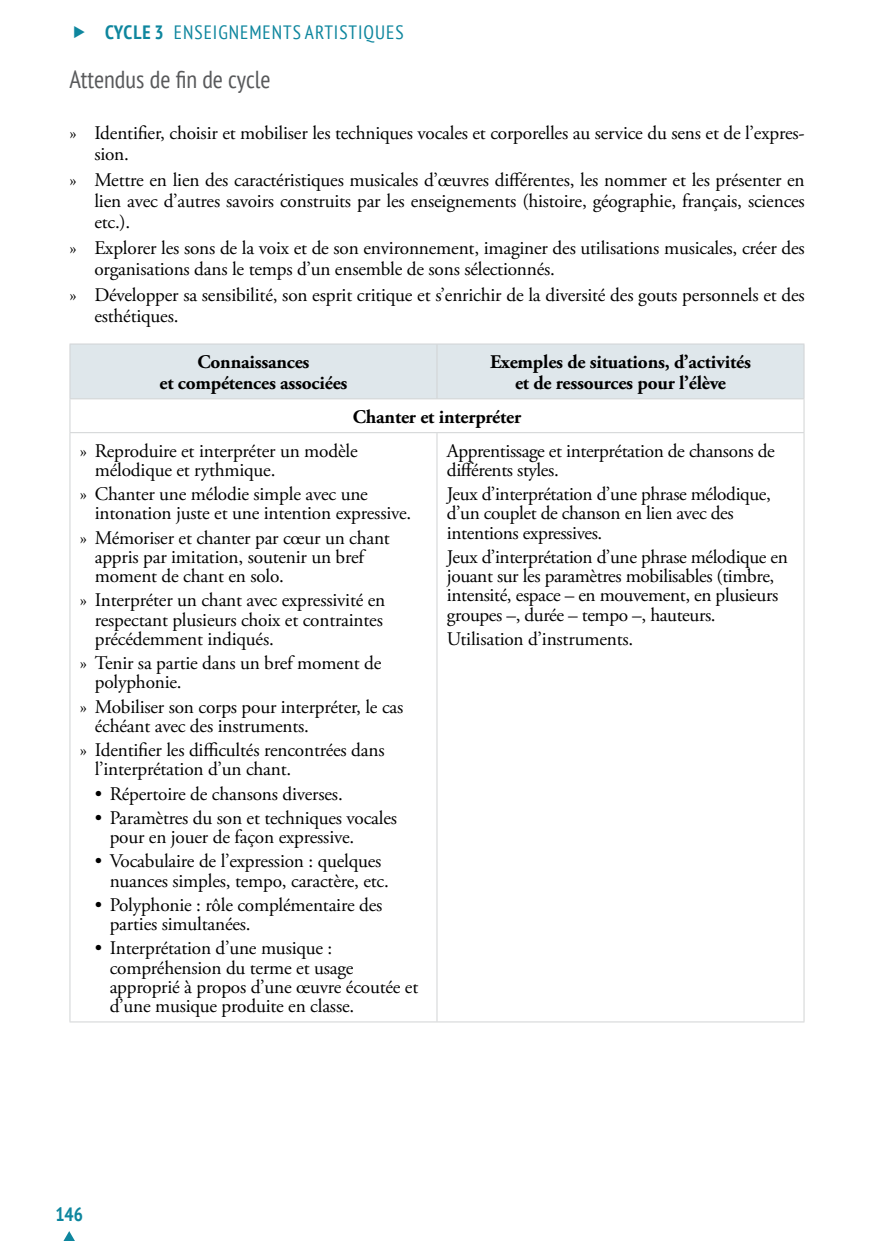
<style>
.page{position:relative;width:874px;height:1241px;background:#fff}
.page>*{position:absolute;margin:0;border:0;box-sizing:border-box;transform-origin:0 0}
.t1{font:condensed 24.5px "PT Sans";color:#58595b}
.t2{font:19.25px/19.2px "Adobe Garamond Pro";letter-spacing:-.01em;color:#000}
.t3{font:700 19.25px/21px "Adobe Garamond Pro";letter-spacing:-.01em;color:#000;text-align:center}
.t4{font:condensed 19.25px "PT Sans";letter-spacing:.05em;color:#0e869e}
.t5{font:700 condensed 19.25px "PT Sans";color:#0e869e}
.s1{font-weight:400}
</style>
<div class="page">
<svg style="left:64px;top:1231px;width:11px;height:9px"></svg>
<div style="left:70px;top:344px;width:733px;height:54px;background:#dfe7eb"></div>
<hr style="left:69px;top:343px;width:368px;height:1px;background:#d1d3d4">
<hr style="left:69px;top:344px;width:1px;height:54px;background:#d1d3d4">
<hr style="left:437px;top:343px;width:367px;height:1px;background:#d1d3d4">
<hr style="left:436px;top:344px;width:1px;height:54px;background:#d1d3d4">
<hr style="left:803px;top:344px;width:1px;height:54px;background:#d1d3d4">
<hr style="left:69px;top:398px;width:368px;height:1px;background:#d1d3d4">
<hr style="left:69px;top:399px;width:1px;height:33px;background:#d1d3d4">
<hr style="left:437px;top:398px;width:367px;height:1px;background:#d1d3d4">
<hr style="left:803px;top:399px;width:1px;height:33px;background:#d1d3d4">
<hr style="left:69px;top:432px;width:368px;height:1px;background:#d1d3d4">
<hr style="left:69px;top:433px;width:1px;height:588px;background:#d1d3d4">
<hr style="left:437px;top:432px;width:367px;height:1px;background:#d1d3d4">
<hr style="left:436px;top:433px;width:1px;height:588px;background:#d1d3d4">
<hr style="left:803px;top:433px;width:1px;height:588px;background:#d1d3d4">
<hr style="left:69px;top:1021px;width:368px;height:1px;background:#d1d3d4">
<hr style="left:437px;top:1021px;width:367px;height:1px;background:#d1d3d4">
<p class="t5" style="left:105px;top:20px;width:99px">Cycle 3 <span class="s1">ENSEIG</span></p>
<p class="t4" style="left:229px;top:20px;width:95px">NEMENTS ARTISTI</p>
<p class="t4" style="left:363px;top:20px;width:22px">QUES</p>
<p class="t1" style="left:69px;top:63px;width:202px">Attendus de fin de cycle</p>
<p class="t2" style="left:94px;top:123px;width:711px;line-height:21px;text-indent:-25px">» Identifier, choisir et mobiliser les techniques vocales et corporelles au service du sens et de l’expres&shy;sion.</p>
<p class="t2" style="left:94px;top:170px;width:711px;line-height:21px;text-align:justify;text-indent:-25px">» Mettre en lien des caractéristiques musicales d’œuvres différentes, les nommer et les présenter en lien avec d’autres savoirs construits par les enseignements (histoire, géographie, français, sciences etc.).</p>
<p class="t2" style="left:94px;top:238px;width:711px;line-height:21px;text-indent:-25px">» Explorer les sons de la voix et de son environnement, imaginer des utilisations musicales, créer des organisations dans le temps d’un ensemble de sons sélectionnés.</p>
<p class="t2" style="left:94px;top:285px;width:711px;line-height:21px;text-indent:-25px">» Développer sa sensibilité, son esprit critique et s’enrichir de la diversité des gouts personnels et des esthétiques.</p>
<p class="t3" style="left:159px;top:351px;width:189px">Connaissances<br>et compétences associées</p>
<p class="t3" style="left:490px;top:351px;width:262px">Exemples de situations, d’activités et de ressources pour l’élève</p>
<p class="t3" style="left:352px;top:406px;width:170px">Chanter et interpréter</p>
<p class="t2" style="left:95px;top:441px;width:264px;text-indent:-15px">» Reproduire et interpréter un modèle mélodique et rythmique.</p>
<p class="t2" style="left:95px;top:485px;width:318px;text-indent:-15px">» Chanter une mélodie simple avec une intonation juste et une intention expressive.</p>
<p class="t2" style="left:95px;top:528px;width:296px;text-indent:-15px">» Mémoriser et chanter par cœur un chant appris par imitation, soutenir un bref moment de chant en solo.</p>
<p class="t2" style="left:95px;top:591px;width:292px;text-indent:-15px">» Interpréter un chant avec expressivité en respectant plusieurs choix et contraintes précédemment indiqués.</p>
<p class="t2" style="left:95px;top:654px;width:288px;text-indent:-15px">» Tenir sa partie dans un bref moment de polyphonie.</p>
<p class="t2" style="left:95px;top:697px;width:310px;text-indent:-15px">» Mobiliser son corps pour interpréter, le cas échéant avec des instruments.</p>
<p class="t2" style="left:95px;top:741px;width:291px;text-indent:-15px">» Identifier les difficultés rencontrées dans l’interprétation d’un chant.</p>
<p class="t2" style="left:95px;top:784px;width:249px">• Répertoire de chansons diverses.</p>
<p class="t2" style="left:110px;top:808px;width:289px;text-indent:-15px">• Paramètres du son et techniques vocales pour en jouer de façon expressive.</p>
<p class="t2" style="left:110px;top:852px;width:280px;text-indent:-15px">• Vocabulaire de l’expression : quelques nuances simples, tempo, caractère, etc.</p>
<p class="t2" style="left:110px;top:895px;width:274px;text-indent:-15px">• Polyphonie : rôle complémentaire des parties simultanées.</p>
<p class="t2" style="left:110px;top:939px;width:310px;text-indent:-15px">• Interprétation d’une musique : compréhension du terme et usage approprié à propos d’une œuvre écoutée et d’une musique produite en classe.</p>
<p class="t2" style="left:446px;top:441px;width:329px">Apprentissage et interprétation de chansons de différents styles.</p>
<p class="t2" style="left:446px;top:485px;width:325px">Jeux d’interprétation d’une phrase mélodique, d’un couplet de chanson en lien avec des intentions expressives.</p>
<p class="t2" style="left:446px;top:547px;width:342px">Jeux d’interprétation d’une phrase mélodique en jouant sur les paramètres mobilisables (timbre, intensité, espace – en mouvement, en plusieurs groupes –, durée – tempo –, hauteurs.</p>
<p class="t2" style="left:446px;top:629px;width:188px">Utilisation d’instruments.</p>
<p class="t5" style="left:55px;top:1201px;width:29px">146</p>
</div>
